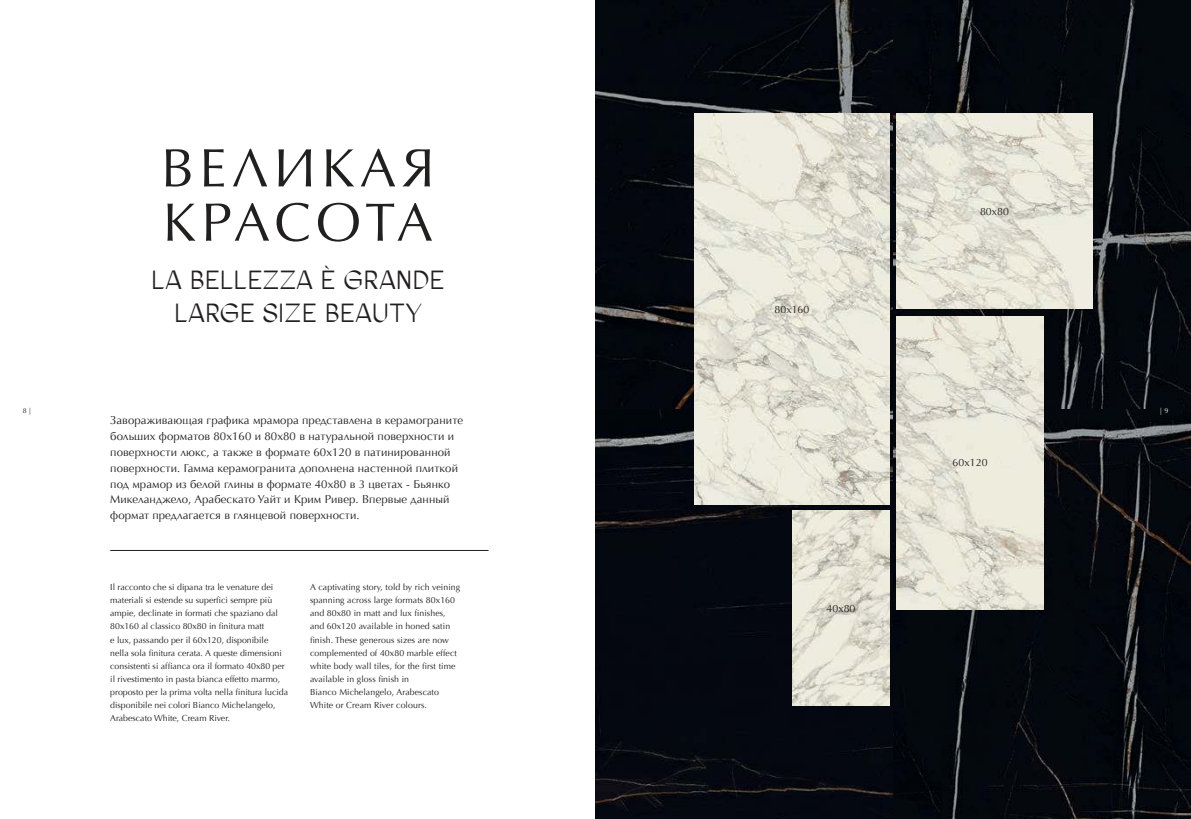
<style>
.page{position:relative;width:1191px;height:819px;background:#fff}
.page>*{position:absolute;margin:0;border:0;box-sizing:border-box;transform-origin:0 0}
.t1{font:54.25px/54.2px "Optima LTW10";letter-spacing:.1em;color:#221f1f}
.t2{font:26.25px "Agentur";color:#221f1f}
.t3{font:11.38px/15.8px "Optima LTW10";letter-spacing:.01em;color:#221f1f}
.t4{font:10.5px "Optima LTW10";letter-spacing:.01em;color:#221f1f}
.t5{font:8.75px/13.1px "Optima";color:#221f1f}
.t6{font:7px "Optima";color:#221f1f}
.t7{font:7px "Optima";color:#fff}
</style>
<div class="page">
<img style="left:595px;top:0;width:595px;height:819px">
<hr style="left:110px;top:550px;width:378px;height:1px;background:#221f1f">
<img style="left:897px;top:316px;width:146px;height:293px">
<img style="left:694px;top:113px;width:195px;height:391px">
<img style="left:897px;top:113px;width:195px;height:196px">
<img style="left:792px;top:510px;width:97px;height:195px">
<h1 class="t1" style="left:161px;top:142px;width:275px">ВЕЛИКАЯ<br>КРАСОТА</h1>
<h2 class="t2" style="left:151px;top:264px;width:295px">LA BELLEZZA È GRANDE</h2>
<h2 class="t2" style="left:174px;top:298px;width:250px">LARGE SIZE BEAUTY</h2>
<p class="t4" style="left:774px;top:303px;width:36px">80x160</p>
<p class="t4" style="left:980px;top:205px;width:31px">80x80</p>
<p class="t6" style="left:23px;top:407px;width:10px">8 |</p>
<p class="t7" style="left:1160px;top:407px;width:10px">| 9</p>
<p class="t3" style="left:110px;top:413px;width:354px">Завораживающая графика мрамора представлена в керамограните больших форматов 80х160 и 80х80 в натуральной поверхности и поверхности люкс, а также в формате 60х120 в патинированной поверхности. Гамма керамогранита дополнена настенной плиткой под мрамор из белой глины в формате 40х80 в 3 цветах - Бьянко Микеланджело, Арабескато Уайт и Крим Ривер. Впервые данный формат предлагается в глянцевой поверхности.</p>
<p class="t4" style="left:952px;top:457px;width:36px">60x120</p>
<p class="t5" style="left:110px;top:581px;width:179px">Il racconto che si dipana tra le venature dei materiali si estende su superfici sempre più ampie, declinate in formati che spaziano dal 80x160 al classico 80x80 in finitura matt<br>e lux, passando per il 60x120, disponibile nella sola finitura cerata. A queste dimensioni consistenti si affianca ora il formato 40x80 per il rivestimento in pasta bianca effetto marmo, proposto per la prima volta nella finitura lucida disponibile nei colori Bianco Michelangelo, Arabescato White, Cream River.</p>
<p class="t5" style="left:310px;top:581px;width:152px">A captivating story, told by rich veining spanning across large formats 80x160 and 80x80 in matt and lux finishes, and 60x120 available in honed satin finish. These generous sizes are now complemented of 40x80 marble effect white body wall tiles, for the first time available in gloss finish in<br>Bianco Michelangelo, Arabescato White or Cream River colours.</p>
<p class="t4" style="left:826px;top:602px;width:31px">40x80</p>
</div>
